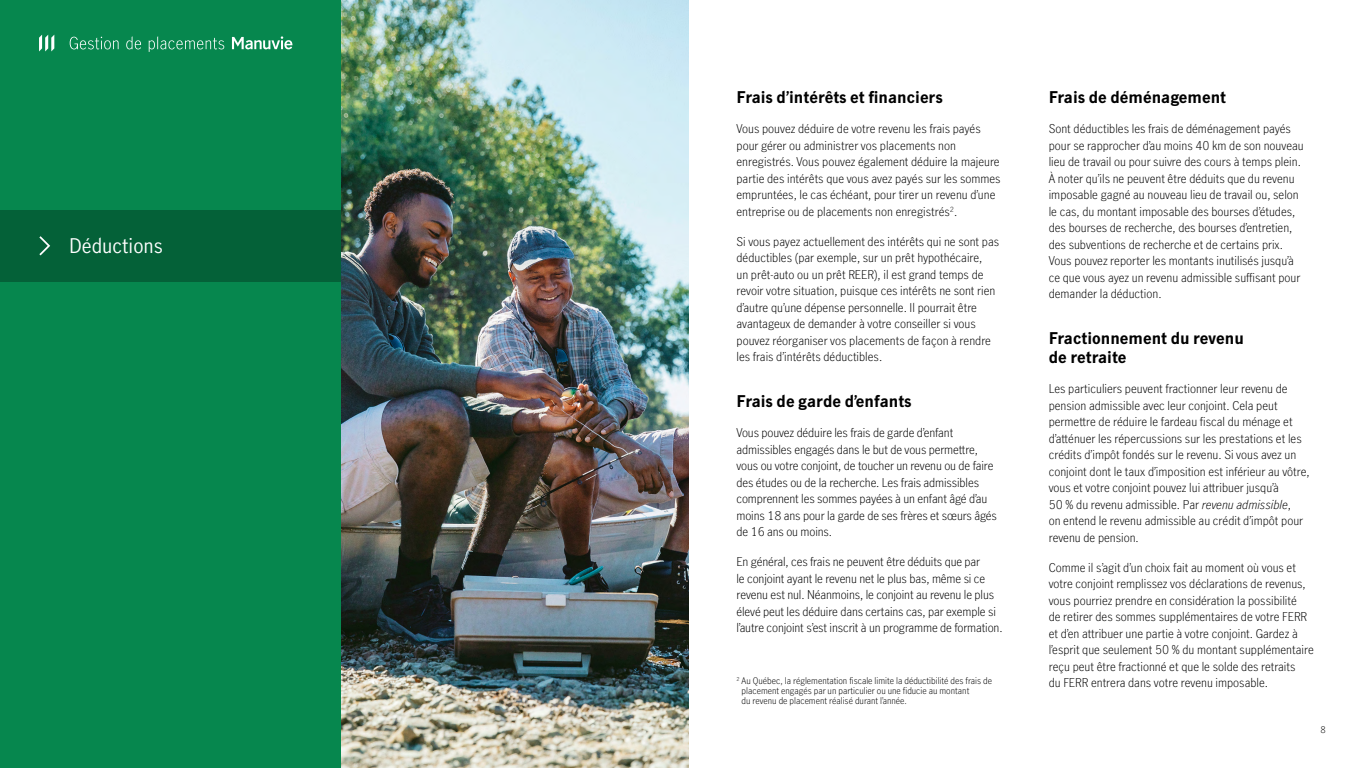
<style>
.page{position:relative;width:1366px;height:768px;background:#fff}
.page>*{position:absolute;margin:0;border:0;box-sizing:border-box;transform-origin:0 0}
.t1{font:20px "Manulife JH Sans Optimized";color:#fff}
.t2{font:700 16px/19px "Manulife JH Sans Optimized";color:#000}
.t3{font:300 12px/16.5px "Manulife JH Sans Optimized";color:#000}
.t4{font:300 9px/10px "Manulife JH Sans Optimized";color:#000}
.s1{font-style:italic}
</style>
<div class="page">
<img style="left:341px;top:0;width:348px;height:768px">
<div style="left:0;top:0;width:341px;height:768px;background:#06874e"></div>
<svg style="left:39px;top:35px;width:15px;height:16px"></svg>
<svg style="left:232px;top:36px;width:61px;height:13px"></svg>
<svg style="left:70px;top:37px;width:49px;height:12px"></svg>
<svg style="left:126px;top:36px;width:15px;height:13px"></svg>
<svg style="left:149px;top:36px;width:75px;height:16px"></svg>
<div style="left:0;top:210px;width:341px;height:72px;background:#046138"></div>
<svg style="left:39px;top:236px;width:11px;height:19px"></svg>
<h1 class="t1" style="left:69px;top:232px;width:95px">Déductions</h1>
<h2 class="t2" style="left:737px;top:87px;width:208px">Frais d’intérêts et financiers</h2>
<p class="t3" style="left:737px;top:120px;width:266px">Vous pouvez déduire de votre revenu les frais payés pour gérer ou administrer vos placements non enregistrés. Vous pouvez également déduire la majeure partie des intérêts que vous avez payés sur les sommes empruntées, le cas échéant, pour tirer un revenu d’une entreprise ou de placements non enregistrés<sup>2</sup>.</p>
<p class="t3" style="left:737px;top:233px;width:264px">Si vous payez actuellement des intérêts qui ne sont pas déductibles (par exemple, sur un prêt hypothécaire,<br>un prêt-auto ou un prêt REER), il est grand temps de revoir votre situation, puisque ces intérêts ne sont rien d’autre qu’une dépense personnelle. Il pourrait être avantageux de demander à votre conseiller si vous pouvez réorganiser vos placements de façon à rendre les frais d’intérêts déductibles.</p>
<h2 class="t2" style="left:737px;top:391px;width:177px">Frais de garde d’enfants</h2>
<p class="t3" style="left:737px;top:424px;width:262px">Vous pouvez déduire les frais de garde d’enfant admissibles engagés dans le but de vous permettre, vous ou votre conjoint, de toucher un revenu ou de faire des études ou de la recherche. Les frais admissibles comprennent les sommes payées à un enfant âgé d’au moins 18 ans pour la garde de ses frères et sœurs âgés de 16 ans ou moins.</p>
<p class="t3" style="left:737px;top:553px;width:268px">En général, ces frais ne peuvent être déduits que par<br>le conjoint ayant le revenu net le plus bas, même si ce revenu est nul. Néanmoins, le conjoint au revenu le plus élevé peut les déduire dans certains cas, par exemple si l’autre conjoint s’est inscrit à un programme de formation.</p>
<p class="t4" style="left:742px;top:675px;width:252px;text-indent:-5px"><sup>2</sup> Au Québec, la réglementation fiscale limite la déductibilité des frais de placement engagés par un particulier ou une fiducie au montant<br>du revenu de placement réalisé durant l’année.</p>
<h2 class="t2" style="left:1049px;top:87px;width:179px">Frais de déménagement</h2>
<p class="t3" style="left:1049px;top:120px;width:257px">Sont déductibles les frais de déménagement payés pour se rapprocher d’au moins 40 km de son nouveau lieu de travail ou pour suivre des cours à temps plein.<br>À noter qu’ils ne peuvent être déduits que du revenu imposable gagné au nouveau lieu de travail ou, selon le cas, du montant imposable des bourses d’études, des bourses de recherche, des bourses d’entretien, des subventions de recherche et de certains prix.<br>Vous pouvez reporter les montants inutilisés jusqu’à ce que vous ayez un revenu admissible suffisant pour demander la déduction.</p>
<h2 class="t2" style="left:1049px;top:328px;width:197px">Fractionnement du revenu de retraite</h2>
<p class="t3" style="left:1049px;top:380px;width:263px">Les particuliers peuvent fractionner leur revenu de pension admissible avec leur conjoint. Cela peut permettre de réduire le fardeau fiscal du ménage et d’atténuer les répercussions sur les prestations et les crédits d’impôt fondés sur le revenu. Si vous avez un conjoint dont le taux d’imposition est inférieur au vôtre, vous et votre conjoint pouvez lui attribuer jusqu’à<br>50 % du revenu admissible. Par <span class="s1">revenu admissible</span>,<br>on entend le revenu admissible au crédit d’impôt pour revenu de pension.</p>
<p class="t3" style="left:1049px;top:559px;width:267px">Comme il s’agit d’un choix fait au moment où vous et votre conjoint remplissez vos déclarations de revenus, vous pourriez prendre en considération la possibilité<br>de retirer des sommes supplémentaires de votre FERR et d’en attribuer une partie à votre conjoint. Gardez à l’esprit que seulement 50 % du montant supplémentaire reçu peut être fractionné et que le solde des retraits<br>du FERR entrera dans votre revenu imposable.</p>
<p class="t4" style="left:1320px;top:725px;width:7px">8</p>
</div>
